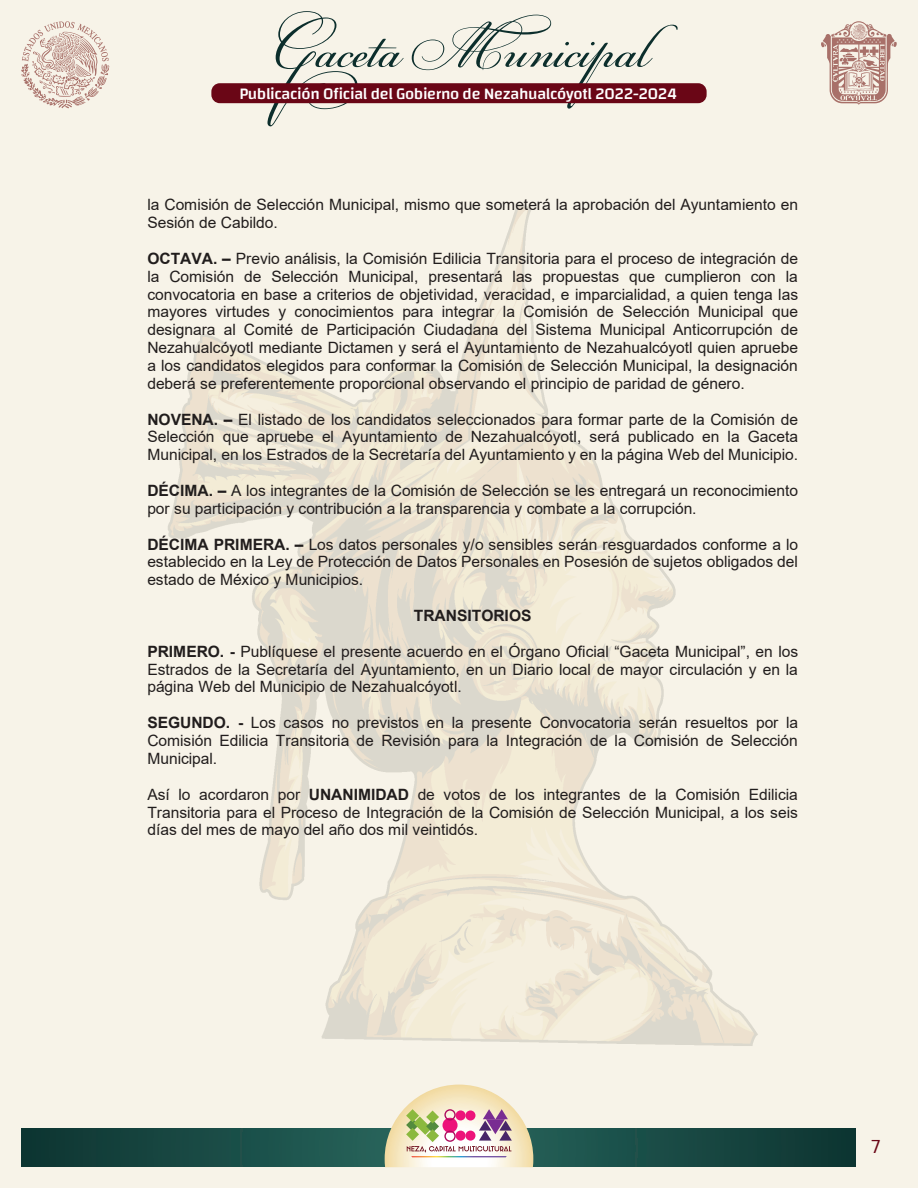
<style>
.page{position:relative;width:918px;height:1188px;background:#f7f3e8}
.page>*{position:absolute;margin:0;border:0;box-sizing:border-box;transform-origin:0 0}
.t1{font:71.1px "PF Champion Script Pro";color:#0c2e2c}
.t2{font:300 21px "Changa";color:#6a0616}
.t3{font:500 16.35px "Changa";letter-spacing:-.02em;color:#fff}
.t4{font:15.6px/17.9px "Arial";color:#231f20;text-align:justify}
.t5{font:700 15.6px "Arial";letter-spacing:.005em;color:#231f20}
.s1{font-weight:700}
</style>
<div class="page">
<svg style="left:21px;top:1128px;width:834px;height:39px;background:#184943"></svg>
<svg style="left:385px;top:1085px;width:148px;height:82px"></svg>
<svg style="left:21px;top:21px;width:88px;height:87px"></svg>
<svg style="left:821px;top:21px;width:76px;height:84px"></svg>
<div style="left:211px;top:83px;width:496px;height:20px;background:#6a0616;border-radius:8px"></div>
<img style="left:168px;top:204px;width:590px;height:842px">
<h1 class="t1" style="left:270px;top:1px;width:379px">Gaceta Municipal</h1>
<p class="t3" style="left:239px;top:84px;width:439px">Publicación Oficial del Gobierno de Nezahualcóyotl 2022-2024</p>
<p class="t4" style="left:147px;top:196px;width:652px">la Comisión de Selección Municipal, mismo que someterá la aprobación del Ayuntamiento en<br>Sesión de Cabildo.</p>
<p class="t4" style="left:147px;top:249px;width:652px"><span class="s1">OCTAVA. –</span> Previo análisis, la Comisión Edilicia Transitoria para el proceso de integración de la Comisión de Selección Municipal, presentará las propuestas que cumplieron con la convocatoria en base a criterios de objetividad, veracidad, e imparcialidad, a quien tenga las mayores virtudes y conocimientos para integrar la Comisión de Selección Municipal que designara al Comité de Participación Ciudadana del Sistema Municipal Anticorrupción de Nezahualcóyotl mediante Dictamen y será el Ayuntamiento de Nezahualcóyotl quien apruebe a los candidatos elegidos para conformar la Comisión de Selección Municipal, la designación deberá se preferentemente proporcional observando el principio de paridad de género.</p>
<p class="t4" style="left:147px;top:410px;width:652px"><span class="s1">NOVENA. –</span> El listado de los candidatos seleccionados para formar parte de la Comisión de Selección que apruebe el Ayuntamiento de Nezahualcóyotl, será publicado en la Gaceta Municipal, en los Estrados de la Secretaría del Ayuntamiento y en la página Web del Municipio.</p>
<p class="t4" style="left:147px;top:482px;width:652px"><span class="s1">DÉCIMA. –</span> A los integrantes de la Comisión de Selección se les entregará un reconocimiento por su participación y contribución a la transparencia y combate a la corrupción.</p>
<p class="t4" style="left:147px;top:535px;width:652px"><span class="s1">DÉCIMA PRIMERA. –</span> Los datos personales y/o sensibles serán resguardados conforme a lo establecido en la Ley de Protección de Datos Personales en Posesión de sujetos obligados del estado de México y Municipios.</p>
<p class="t5" style="left:414px;top:605px;width:119px">TRANSITORIOS</p>
<p class="t4" style="left:147px;top:642px;width:652px"><span class="s1">PRIMERO. -</span> Publíquese el presente acuerdo en el Órgano Oficial “Gaceta Municipal”, en los Estrados de la Secretaría del Ayuntamiento, en un Diario local de mayor circulación y en la página Web del Municipio de Nezahualcóyotl.</p>
<p class="t4" style="left:147px;top:714px;width:652px"><span class="s1">SEGUNDO. -</span> Los casos no previstos en la presente Convocatoria serán resueltos por la Comisión Edilicia Transitoria de Revisión para la Integración de la Comisión de Selección Municipal.</p>
<p class="t4" style="left:147px;top:785px;width:652px">Así lo acordaron por <span class="s1">UNANIMIDAD</span> de votos de los integrantes de la Comisión Edilicia Transitoria para el Proceso de Integración de la Comisión de Selección Municipal, a los seis días del mes de mayo del año dos mil veintidós.</p>
<h2 class="t2" style="left:871px;top:1134px;width:11px">7</h2>
</div>
